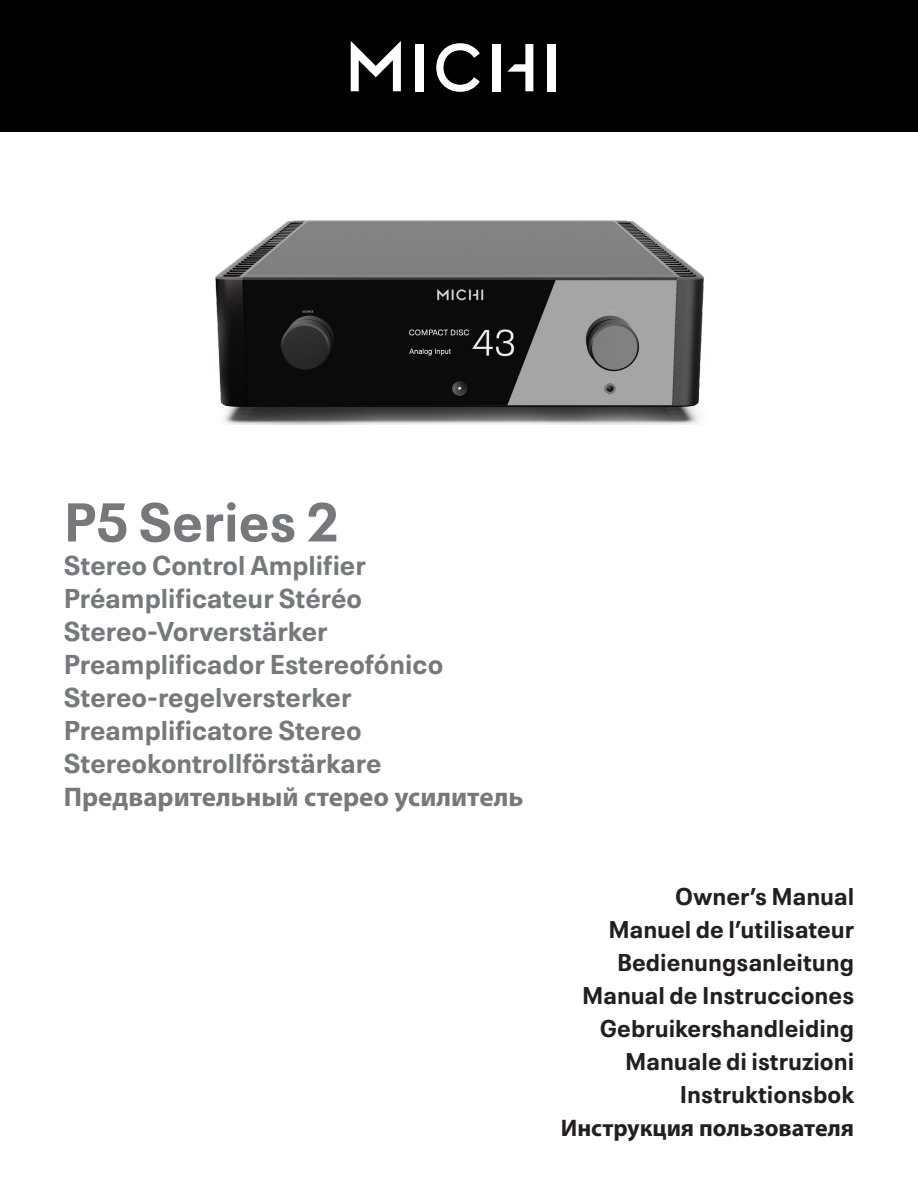
<style>
.page{position:relative;width:918px;height:1188px;background:#fff}
.page>*{position:absolute;margin:0;border:0;box-sizing:border-box;transform-origin:0 0}
.Cover_Model_Number{font:700 54px "Neue Plak Text";color:#76787b}
.Cover_Model_Descrip{font:700 27px/33px "Neue Plak Text";color:#76787b}
.t1{font:700 24px/33px "Neue Plak Text";color:#231f20;text-align:right}
.s1{font-family:"Myriad Pro"}
</style>
<div class="page">
<img style="left:215px;top:220px;width:489px;height:204px">
<div style="left:0;top:0;width:918px;height:131px;background:#000"></div>
<svg style="left:351px;top:41px;width:50px;height:50px"></svg>
<div style="left:415px;top:44px;width:8px;height:47px;background:#fff"></div>
<div style="left:548px;top:44px;width:8px;height:47px;background:#fff"></div>
<svg style="left:436px;top:43px;width:44px;height:49px"></svg>
<div style="left:493px;top:44px;width:8px;height:47px;background:#fff"></div>
<svg style="left:507px;top:44px;width:26px;height:47px"></svg>
<p class="Cover_Model_Number" style="left:64px;top:478px;width:276px">P5 Series 2</p>
<p class="Cover_Model_Descrip" style="left:64px;top:545px;width:461px">Stereo Control Amplifier<br>Préamplificateur Stéréo<br>Stereo-Vorverstärker<br>Preamplificador Estereofónico<br>Stereo-regelversterker<br>Preamplificatore Stereo<br>Stereokontrollförstärkare<br><span class="s1">Предварительный стерео усилитель</span></p>
<p class="t1" style="left:561px;top:877px;width:295px">Owner’s Manual<br>Manuel de l’utilisateur<br>Bedienungsanleitung<br>Manual de Instrucciones<br>Gebruikershandleiding<br>Manuale di istruzioni<br>Instruktionsbok<br><span class="s1">Инструкция пользователя</span></p>
</div>
